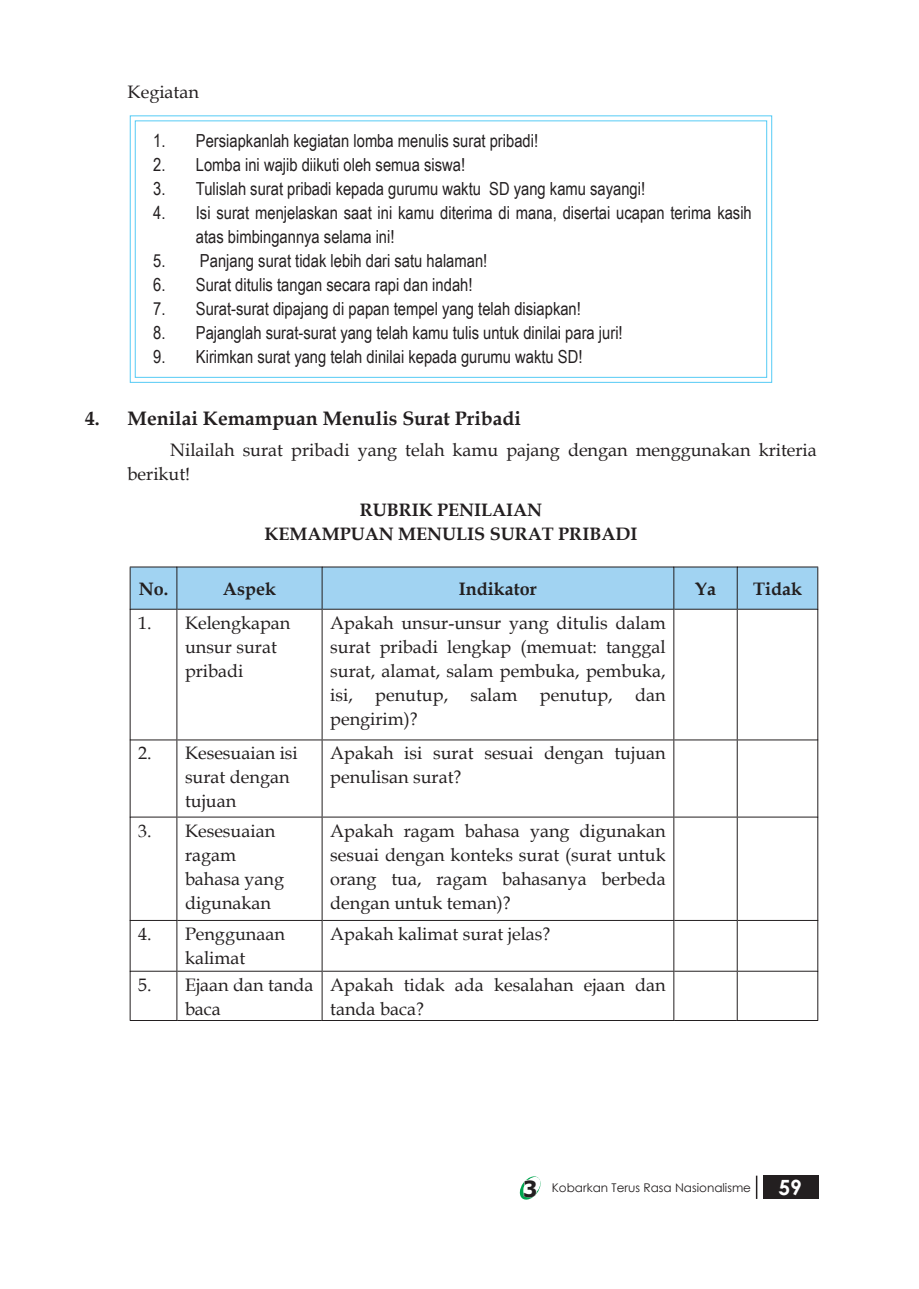
<style>
.page{position:relative;width:919px;height:1289px;background:#fff}
.page>*{position:absolute;margin:0;border:0;box-sizing:border-box;transform-origin:0 0}
.t1{font:700 21px "Century Gothic";color:#fff}
.Isi{font:700 19.5px "Book Antiqua";color:#231f20}
.Isi-2{font:18px/24px "Book Antiqua";color:#231f20}
.rubrikasi_2{font:18px/24px "Arial Narrow";color:#231f20}
.isi_2{font:18px/24px "Book Antiqua";color:#231f20}
.Isi-3{font:700 18px "Book Antiqua";color:#231f20}
.t2{font:12px "Century Gothic";color:#231f20}
.s1{font-family:"Tahoma";font-weight:700;font-size:22.2px}
</style>
<div class="page">
<div style="left:763px;top:1175px;width:55px;height:23px;background:#231f20"></div>
<hr style="left:755px;top:1175px;width:2px;height:23px;background:#231f20">
<svg style="left:519px;top:1176px;width:22px;height:24px"></svg>
<svg style="left:129px;top:115px;width:643px;height:268px"></svg>
<div style="left:135px;top:120px;width:632px;height:258px;border:1px solid #56cbf5"></div>
<hr style="left:130px;top:609px;width:1px;height:130px;background:#231f20">
<hr style="left:176px;top:609px;width:1px;height:130px;background:#231f20">
<hr style="left:322px;top:609px;width:1px;height:130px;background:#231f20">
<hr style="left:673px;top:609px;width:1px;height:130px;background:#231f20">
<hr style="left:736px;top:609px;width:1px;height:130px;background:#231f20">
<svg style="left:130px;top:566px;width:688px;height:44px;background:#9bcae7"></svg>
<hr style="left:817px;top:609px;width:1px;height:130px;background:#231f20">
<hr style="left:130px;top:740px;width:1px;height:76px;background:#231f20">
<hr style="left:130px;top:739px;width:47px;height:1px;background:#231f20">
<hr style="left:176px;top:740px;width:1px;height:76px;background:#231f20">
<hr style="left:177px;top:739px;width:145px;height:1px;background:#231f20">
<hr style="left:322px;top:740px;width:1px;height:76px;background:#231f20">
<hr style="left:322px;top:739px;width:352px;height:1px;background:#231f20">
<hr style="left:673px;top:740px;width:1px;height:76px;background:#231f20">
<hr style="left:674px;top:739px;width:63px;height:1px;background:#231f20">
<hr style="left:736px;top:740px;width:1px;height:76px;background:#231f20">
<hr style="left:737px;top:739px;width:81px;height:1px;background:#231f20">
<hr style="left:817px;top:740px;width:1px;height:76px;background:#231f20">
<hr style="left:130px;top:817px;width:1px;height:103px;background:#231f20">
<hr style="left:130px;top:816px;width:47px;height:1px;background:#231f20">
<hr style="left:176px;top:817px;width:1px;height:103px;background:#231f20">
<hr style="left:177px;top:816px;width:145px;height:1px;background:#231f20">
<hr style="left:322px;top:817px;width:1px;height:103px;background:#231f20">
<hr style="left:322px;top:816px;width:352px;height:1px;background:#231f20">
<hr style="left:673px;top:817px;width:1px;height:103px;background:#231f20">
<hr style="left:674px;top:816px;width:63px;height:1px;background:#231f20">
<hr style="left:736px;top:817px;width:1px;height:103px;background:#231f20">
<hr style="left:737px;top:816px;width:81px;height:1px;background:#231f20">
<hr style="left:817px;top:817px;width:1px;height:103px;background:#231f20">
<hr style="left:130px;top:920px;width:1px;height:50px;background:#231f20">
<hr style="left:130px;top:920px;width:47px;height:1px;background:#231f20">
<hr style="left:176px;top:920px;width:1px;height:50px;background:#231f20">
<hr style="left:177px;top:920px;width:145px;height:1px;background:#231f20">
<hr style="left:322px;top:920px;width:1px;height:50px;background:#231f20">
<hr style="left:322px;top:920px;width:352px;height:1px;background:#231f20">
<hr style="left:673px;top:920px;width:1px;height:50px;background:#231f20">
<hr style="left:674px;top:920px;width:63px;height:1px;background:#231f20">
<hr style="left:736px;top:920px;width:1px;height:50px;background:#231f20">
<hr style="left:737px;top:920px;width:81px;height:1px;background:#231f20">
<hr style="left:817px;top:920px;width:1px;height:50px;background:#231f20">
<hr style="left:130px;top:971px;width:1px;height:49px;background:#231f20">
<hr style="left:130px;top:970px;width:47px;height:1px;background:#231f20">
<hr style="left:130px;top:1020px;width:46px;height:1px;background:#231f20">
<hr style="left:176px;top:971px;width:1px;height:49px;background:#231f20">
<hr style="left:177px;top:970px;width:145px;height:1px;background:#231f20">
<hr style="left:177px;top:1020px;width:145px;height:1px;background:#231f20">
<hr style="left:322px;top:971px;width:1px;height:49px;background:#231f20">
<hr style="left:322px;top:970px;width:352px;height:1px;background:#231f20">
<hr style="left:322px;top:1020px;width:351px;height:1px;background:#231f20">
<hr style="left:673px;top:971px;width:1px;height:49px;background:#231f20">
<hr style="left:674px;top:970px;width:63px;height:1px;background:#231f20">
<hr style="left:674px;top:1020px;width:62px;height:1px;background:#231f20">
<hr style="left:736px;top:971px;width:1px;height:49px;background:#231f20">
<hr style="left:737px;top:970px;width:81px;height:1px;background:#231f20">
<hr style="left:817px;top:971px;width:1px;height:49px;background:#231f20">
<hr style="left:737px;top:1020px;width:81px;height:1px;background:#231f20">
<p class="Isi-2" style="left:128px;top:80px;width:73px">Kegiatan</p>
<p class="rubrikasi_2" style="left:153px;top:128px;width:386px">1. Persiapkanlah kegiatan lomba menulis surat pribadi!</p>
<p class="rubrikasi_2" style="left:153px;top:152px;width:313px">2. Lomba ini wajib diikuti oleh semua siswa!</p>
<p class="rubrikasi_2" style="left:153px;top:176px;width:493px">3. Tulislah surat pribadi kepada gurumu waktu SD yang kamu sayangi!</p>
<p class="rubrikasi_2" style="left:196px;top:200px;width:557px;text-indent:-43px">4. Isi surat menjelaskan saat ini kamu diterima di mana, disertai ucapan terima kasih atas bimbingannya selama ini!</p>
<p class="rubrikasi_2" style="left:153px;top:248px;width:335px">5. Panjang surat tidak lebih dari satu halaman!</p>
<p class="rubrikasi_2" style="left:153px;top:272px;width:321px">6. Surat ditulis tangan secara rapi dan indah!</p>
<p class="rubrikasi_2" style="left:153px;top:296px;width:429px">7. Surat-surat dipajang di papan tempel yang telah disiapkan!</p>
<p class="rubrikasi_2" style="left:153px;top:320px;width:471px">8. Pajanglah surat-surat yang telah kamu tulis untuk dinilai para juri!</p>
<p class="rubrikasi_2" style="left:153px;top:344px;width:430px">9. Kirimkan surat yang telah dinilai kepada gurumu waktu SD!</p>
<p class="Isi" style="left:85px;top:405px;width:437px">4. Menilai Kemampuan Menulis Surat Pribadi</p>
<p class="isi_2" style="left:128px;top:437px;width:690px;text-indent:43px">Nilailah surat pribadi yang telah kamu pajang dengan menggunakan kriteria berikut!</p>
<p class="Isi-3" style="left:359px;top:498px;width:184px">RUBRIK PENILAIAN</p>
<p class="Isi-3" style="left:264px;top:522px;width:374px">KEMAMPUAN MENULIS SURAT PRIBADI</p>
<p class="Isi-3" style="left:139px;top:576px;width:31px">No.</p>
<p class="Isi-3" style="left:223px;top:576px;width:54px">Aspek</p>
<p class="Isi-3" style="left:459px;top:576px;width:79px">Indikator</p>
<p class="Isi-3" style="left:695px;top:576px;width:23px">Ya</p>
<p class="Isi-3" style="left:753px;top:576px;width:50px">Tidak</p>
<p class="Isi-2" style="left:138px;top:610px;width:15px">1.</p>
<p class="Isi-2" style="left:185px;top:610px;width:107px">Kelengkapan unsur surat pribadi</p>
<p class="Isi-2" style="left:330px;top:610px;width:337px;text-align:justify">Apakah unsur-unsur yang ditulis dalam surat pribadi lengkap (memuat: tanggal surat, alamat, salam pembuka, pembuka, isi, penutup, salam penutup, dan pengirim)?</p>
<p class="Isi-2" style="left:138px;top:741px;width:15px">2.</p>
<p class="Isi-2" style="left:185px;top:741px;width:114px">Kesesuaian isi surat dengan tujuan</p>
<p class="Isi-2" style="left:330px;top:741px;width:337px">Apakah isi surat sesuai dengan tujuan penulisan surat?</p>
<p class="Isi-2" style="left:138px;top:818px;width:15px">3.</p>
<p class="Isi-2" style="left:185px;top:818px;width:101px">Kesesuaian ragam bahasa yang digunakan</p>
<p class="Isi-2" style="left:330px;top:818px;width:337px;text-align:justify">Apakah ragam bahasa yang digunakan sesuai dengan konteks surat (surat untuk orang tua, ragam bahasanya berbeda dengan untuk teman)?</p>
<p class="Isi-2" style="left:138px;top:921px;width:15px">4.</p>
<p class="Isi-2" style="left:185px;top:921px;width:101px">Penggunaan kalimat</p>
<p class="Isi-2" style="left:330px;top:921px;width:222px">Apakah kalimat surat jelas?</p>
<p class="Isi-2" style="left:138px;top:972px;width:15px">5.</p>
<p class="Isi-2" style="left:185px;top:972px;width:130px">Ejaan dan tanda baca</p>
<p class="Isi-2" style="left:330px;top:972px;width:337px">Apakah tidak ada kesalahan ejaan dan tanda baca?</p>
<p class="t2" style="left:523px;top:1178px;width:229px"><span class="s1">3</span> Kobarkan Terus Rasa Nasionalisme</p>
<p class="t1" style="left:778px;top:1171px;width:25px">59</p>
</div>
